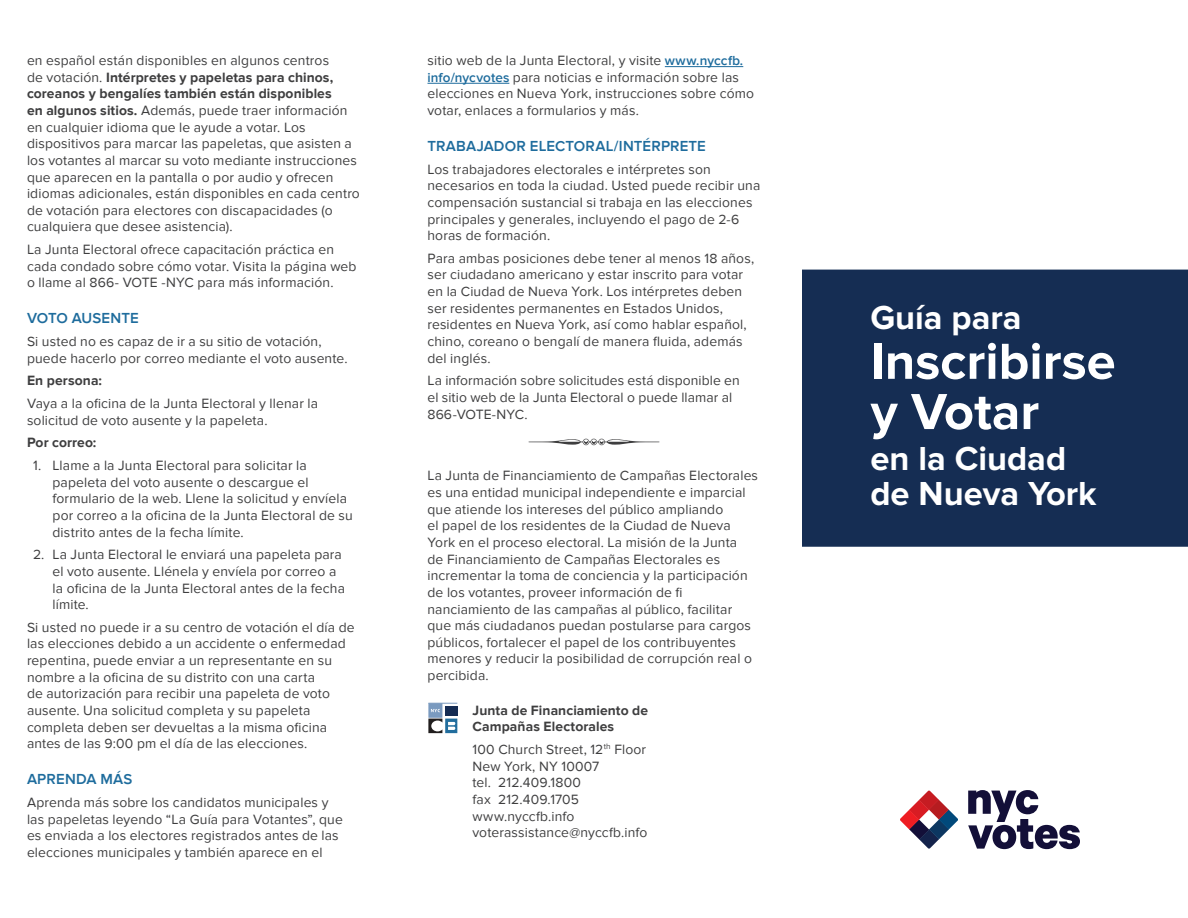
<style>
.page{position:relative;width:1188px;height:918px;background:#fff}
.page>*{position:absolute;margin:0;border:0;box-sizing:border-box;transform-origin:0 0}
.t1{font:700 52.5px/50.2px "Proxima Nova";color:#fff}
.t2{font:700 34.5px/34.5px "Proxima Nova";color:#fff}
.subhead_1{font:600 15px "Proxima Nova";letter-spacing:.01em;color:#1e6c9d}
.body{font:13.8px/16.6px "Proxima Nova";letter-spacing:.01em;color:#3e3e3f}
.body-2{font:700 13.8px/16.6px "Proxima Nova";letter-spacing:.005em;color:#3e3e3f}
.s1{font-weight:700}
.s2{font-weight:600;font-size:13.5px;color:#1e6c9d}
</style>
<div class="page">
<hr style="left:665px;top:66px;width:78px;height:1px;background:#1e6c9d">
<hr style="left:428px;top:83px;width:81px;height:1px;background:#1e6c9d">
<svg style="left:428px;top:703px;width:29px;height:30px"></svg>
<div style="left:802px;top:270px;width:386px;height:277px;background:#152d53"></div>
<svg style="left:968px;top:790px;width:112px;height:59px"></svg>
<svg style="left:900px;top:790px;width:58px;height:59px"></svg>
<p class="body" style="left:27px;top:52px;width:334px">en español están disponibles en algunos centros<br>de votación. <span class="s1">Intérpretes y papeletas para chinos, coreanos y bengalíes también están disponibles<br>en algunos sitios.</span> Además, puede traer información en cualquier idioma que le ayude a votar. Los dispositivos para marcar las papeletas, que asisten a los votantes al marcar su voto mediante instrucciones que aparecen en la pantalla o por audio y ofrecen idiomas adicionales, están disponibles en cada centro de votación para electores con discapacidades (o cualquiera que desee asistencia).</p>
<p class="body" style="left:27px;top:241px;width:331px">La Junta Electoral ofrece capacitación práctica en cada condado sobre cómo votar. Visita la página web o llame al 866- VOTE -NYC para más información.</p>
<p class="subhead_1" style="left:27px;top:310px;width:113px">VOTO AUSENTE</p>
<p class="body" style="left:27px;top:333px;width:322px">Si usted no es capaz de ir a su sitio de votación, puede hacerlo por correo mediante el voto ausente.</p>
<p class="body-2" style="left:27px;top:373px;width:77px">En persona:</p>
<p class="body" style="left:27px;top:395px;width:293px">Vaya a la oficina de la Junta Electoral y llenar la solicitud de voto ausente y la papeleta.</p>
<p class="body-2" style="left:27px;top:435px;width:71px">Por correo:</p>
<p class="body" style="left:52px;top:457px;width:302px;text-indent:-20px">1. Llame a la Junta Electoral para solicitar la papeleta del voto ausente o descargue el formulario de la web. Llene la solicitud y envíela por correo a la oficina de la Junta Electoral de su distrito antes de la fecha límite.</p>
<p class="body" style="left:52px;top:547px;width:294px;text-indent:-20px">2. La Junta Electoral le enviará una papeleta para el voto ausente. Llénela y envíela por correo a la oficina de la Junta Electoral antes de la fecha límite.</p>
<p class="body" style="left:27px;top:619px;width:329px">Si usted no puede ir a su centro de votación el día de las elecciones debido a un accidente o enfermedad repentina, puede enviar a un representante en su nombre a la oficina de su distrito con una carta<br>de autorización para recibir una papeleta de voto ausente. Una solicitud completa y su papeleta completa deben ser devueltas a la misma oficina antes de las 9:00 pm el día de las elecciones.</p>
<p class="subhead_1" style="left:27px;top:771px;width:107px">APRENDA MÁS</p>
<p class="body" style="left:27px;top:794px;width:317px">Aprenda más sobre los candidatos municipales y las papeletas leyendo “La Guía para Votantes”, que es enviada a los electores registrados antes de las elecciones municipales y también aparece en el</p>
<p class="body" style="left:428px;top:52px;width:328px">sitio web de la Junta Electoral, y visite <span class="s2">www.nyccfb. info/nycvotes</span> para noticias e información sobre las elecciones en Nueva York, instrucciones sobre cómo votar, enlaces a formularios y más.</p>
<p class="subhead_1" style="left:428px;top:137px;width:280px">TRABAJADOR ELECTORAL/INTÉRPRETE</p>
<p class="body" style="left:428px;top:161px;width:334px">Los trabajadores electorales e intérpretes son necesarios en toda la ciudad. Usted puede recibir una compensación sustancial si trabaja en las elecciones principales y generales, incluyendo el pago de 2-6 horas de formación.</p>
<p class="body" style="left:428px;top:250px;width:328px">Para ambas posiciones debe tener al menos 18 años, ser ciudadano americano y estar inscrito para votar en la Ciudad de Nueva York. Los intérpretes deben ser residentes permanentes en Estados Unidos, residentes en Nueva York, así como hablar español, chino, coreano o bengalí de manera fluida, además del inglés.</p>
<p class="body" style="left:428px;top:373px;width:314px">La información sobre solicitudes está disponible en el sitio web de la Junta Electoral o puede llamar al<br>866-VOTE-NYC.</p>
<p class="body" style="left:428px;top:468px;width:332px">La Junta de Financiamiento de Campañas Electorales es una entidad municipal independiente e imparcial que atiende los intereses del público ampliando<br>el papel de los residentes de la Ciudad de Nueva York en el proceso electoral. La misión de la Junta<br>de Financiamiento de Campañas Electorales es incrementar la toma de conciencia y la participación de los votantes, proveer información de fi nanciamiento de las campañas al público, facilitar que más ciudadanos puedan postularse para cargos públicos, fortalecer el papel de los contribuyentes menores y reducir la posibilidad de corrupción real o percibida.</p>
<p class="body-2" style="left:472px;top:702px;width:177px">Junta de Financiamiento de<br>Campañas Electorales</p>
<p class="body" style="left:472px;top:741px;width:175px">100 Church Street, 12<sup>th</sup> Floor</p>
<p class="body" style="left:472px;top:758px;width:128px">New York, NY 10007</p>
<p class="body" style="left:472px;top:775px;width:110px">tel. 212.409.1800</p>
<p class="body" style="left:472px;top:791px;width:108px">fax 212.409.1705</p>
<p class="body" style="left:472px;top:808px;width:103px">www.nyccfb.info</p>
<p class="body" style="left:472px;top:825px;width:176px">voterassistance@nyccfb.info</p>
<p class="t2" style="left:870px;top:301px;width:153px">Guía para</p>
<p class="t1" style="left:870px;top:338px;width:247px">Inscribirse y Votar</p>
<p class="t2" style="left:870px;top:442px;width:228px">en la Ciudad de Nueva York</p>
</div>
